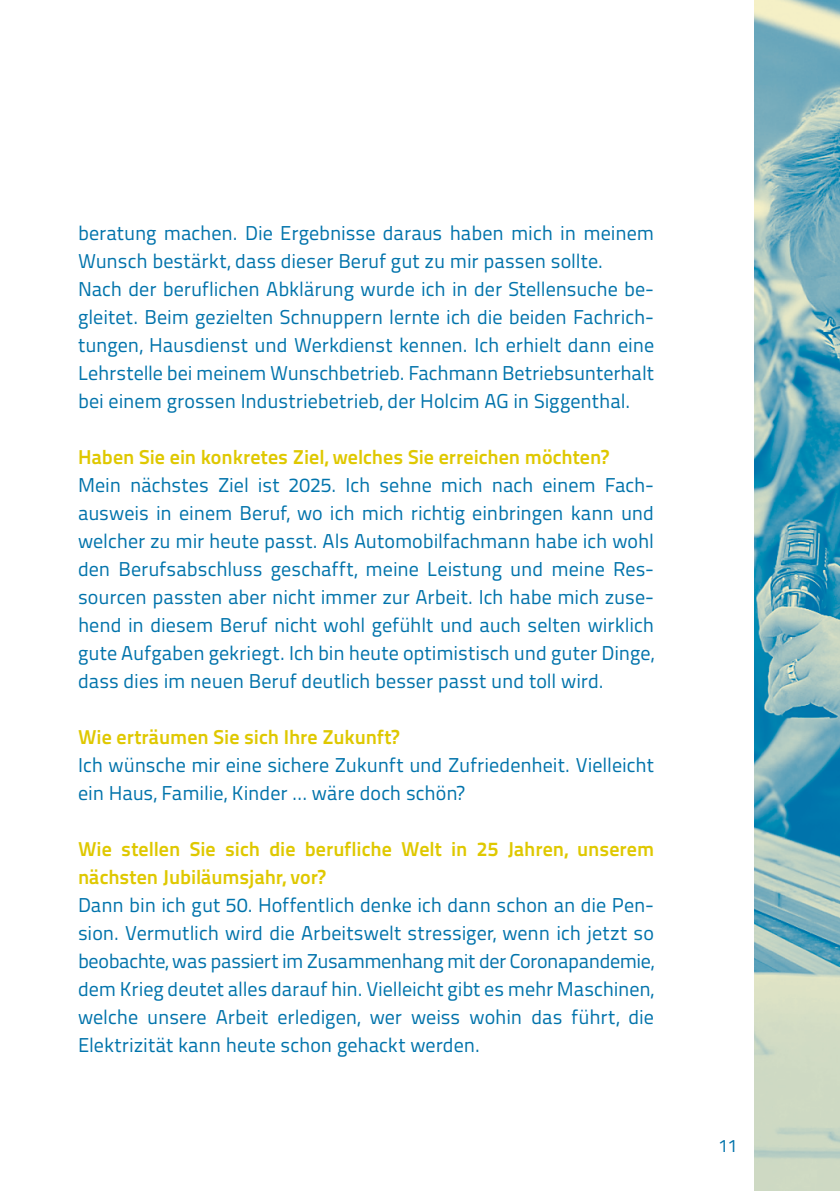
<style>
.page{position:relative;width:840px;height:1191px;background:#fff}
.page>*{position:absolute;margin:0;border:0;box-sizing:border-box;transform-origin:0 0}
.Fliesstext{font:20px/28px "Titillium Text 22 L";color:#0073ab}
.Untertitel_Fliesstex{font:700 20px/28px "Titillium Text 22 L";color:#dfc800}
.t1{font:18px "Titillium Text 22 L";color:#0073ab}
</style>
<div class="page">
<img style="left:754px;top:0;width:85px;height:1191px">
<p class="Fliesstext" style="left:78px;top:218px;width:577px">beratung machen. Die Ergebnisse daraus haben mich in meinem<br>Wunsch bestärkt, dass dieser Beruf gut zu mir passen sollte.</p>
<p class="Fliesstext" style="left:78px;top:274px;width:577px;text-align:justify">Nach der beruflichen Abklärung wurde ich in der Stellensuche be&shy;gleitet. Beim gezielten Schnuppern lernte ich die beiden Fachrich&shy;tungen, Hausdienst und Werkdienst kennen. Ich erhielt dann eine Lehrstelle bei meinem Wunschbetrieb. Fachmann Betriebsunterhalt bei einem grossen Industriebetrieb, der Holcim AG in Siggenthal.</p>
<p class="Untertitel_Fliesstex" style="left:78px;top:442px;width:532px">Haben Sie ein konkretes Ziel, welches Sie erreichen möchten?</p>
<p class="Fliesstext" style="left:78px;top:470px;width:577px">Mein nächstes Ziel ist 2025. Ich sehne mich nach einem Fach&shy;ausweis in einem Beruf, wo ich mich richtig einbringen kann und welcher zu mir heute passt. Als Automobilfachmann habe ich wohl den Berufsabschluss geschafft, meine Leistung und meine Res&shy;sourcen passten aber nicht immer zur Arbeit. Ich habe mich zuse&shy;hend in diesem Beruf nicht wohl gefühlt und auch selten wirklich gute Aufgaben gekriegt. Ich bin heute optimistisch und guter Dinge, dass dies im neuen Beruf deutlich besser passt und toll wird.</p>
<p class="Untertitel_Fliesstex" style="left:78px;top:722px;width:322px">Wie erträumen Sie sich Ihre Zukunft?</p>
<p class="Fliesstext" style="left:78px;top:750px;width:577px">Ich wünsche mir eine sichere Zukunft und Zufriedenheit. Vielleicht ein Haus, Familie, Kinder … wäre doch schön?</p>
<p class="Untertitel_Fliesstex" style="left:78px;top:834px;width:577px">Wie stellen Sie sich die berufliche Welt in 25 Jahren, unserem nächsten Jubiläumsjahr, vor?</p>
<p class="Fliesstext" style="left:78px;top:890px;width:577px;text-align:justify">Dann bin ich gut 50. Hoffentlich denke ich dann schon an die Pen&shy;sion. Vermutlich wird die Arbeitswelt stressiger, wenn ich jetzt so beobachte, was passiert im Zusammenhang mit der Coronapandemie, dem Krieg deutet alles darauf hin. Vielleicht gibt es mehr Maschinen, welche unsere Arbeit erledigen, wer weiss wohin das führt, die Elektrizität kann heute schon gehackt werden.</p>
<p class="t1" style="left:718px;top:1132px;width:21px">11</p>
</div>
